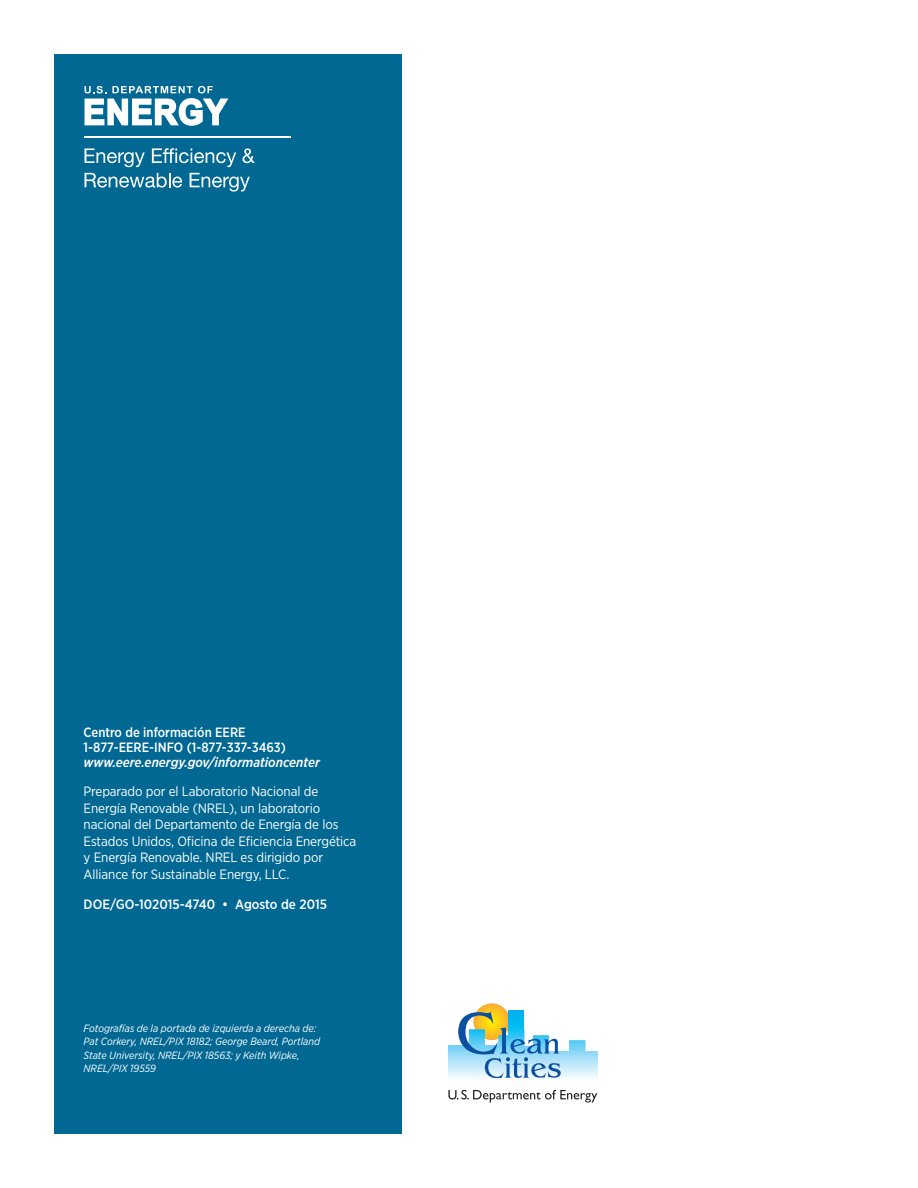
<style>
.page{position:relative;width:918px;height:1188px;background:#fff}
.page>*{position:absolute;margin:0;border:0;box-sizing:border-box;transform-origin:0 0}
.t1{font:13.5px/16.5px "Gotham Narrow";letter-spacing:-.01em;color:#fff}
.t2{font:500 13.5px "Gotham Narrow";color:#fff}
.t3{font:italic 500 13.5px "Gotham Narrow";color:#fff}
.t4{font:italic 10.5px/13.5px "Gotham Narrow";color:#fff}
</style>
<div class="page">
<div style="left:474px;top:1004px;width:36px;height:36px;background:#fbad31;border-radius:50%"></div>
<div style="left:474px;top:1004px;width:35px;height:35px;background:#fbaf30;border-radius:50%"></div>
<div style="left:475px;top:1005px;width:33px;height:33px;background:#fcb32f;border-radius:50%"></div>
<div style="left:476px;top:1006px;width:31px;height:31px;background:#fcb72b;border-radius:50%"></div>
<div style="left:477px;top:1006px;width:30px;height:31px;background:#fcb829;border-radius:50%"></div>
<div style="left:478px;top:1008px;width:27px;height:27px;background:#febf26;border-radius:50%"></div>
<div style="left:479px;top:1008px;width:26px;height:27px;background:#fec026;border-radius:50%"></div>
<hr style="left:448px;top:1078px;width:150px;height:1px;background:#f4fbfe">
<hr style="left:448px;top:1079px;width:150px;height:2px;background:#f9fcfe">
<hr style="left:448px;top:1080px;width:150px;height:1px;background:#fdfefe">
<svg style="left:448px;top:1090px;width:149px;height:13px"></svg>
<svg style="left:448px;top:1010px;width:150px;height:68px"></svg>
<div style="left:54px;top:54px;width:347px;height:1080px;background:#006893"></div>
<svg style="left:85px;top:86px;width:143px;height:40px"></svg>
<svg style="left:85px;top:148px;width:60px;height:19px"></svg>
<svg style="left:152px;top:148px;width:84px;height:19px"></svg>
<svg style="left:242px;top:148px;width:13px;height:15px"></svg>
<svg style="left:85px;top:173px;width:97px;height:15px"></svg>
<svg style="left:190px;top:173px;width:60px;height:19px"></svg>
<hr style="left:85px;top:136px;width:206px;height:1px;background:#fff">
<p class="t2" style="left:84px;top:723px;width:164px">Centro de información EERE</p>
<p class="t2" style="left:84px;top:738px;width:204px">1-877-EERE-INFO (1-877-337-3463)</p>
<p class="t3" style="left:84px;top:753px;width:238px">www.eere.energy.gov/informationcenter</p>
<p class="t1" style="left:84px;top:783px;width:274px">Preparado por el Laboratorio Nacional de Energía Renovable (NREL), un laboratorio nacional del Departamento de Energía de los Estados Unidos, Oficina de Eficiencia Energética y Energía Renovable. NREL es dirigido por Alliance for Sustainable Energy, LLC.</p>
<p class="t2" style="left:84px;top:895px;width:245px">DOE/GO-102015-4740 • Agosto de 2015</p>
<p class="t4" style="left:84px;top:1021px;width:234px">Fotografías de la portada de izquierda a derecha de:</p>
<p class="t4" style="left:84px;top:1035px;width:238px">Pat Corkery, NREL/PIX 18182; George Beard, Portland<br>State University, NREL/PIX 18563; y Keith Wipke,<br>NREL/PIX 19559</p>
</div>
